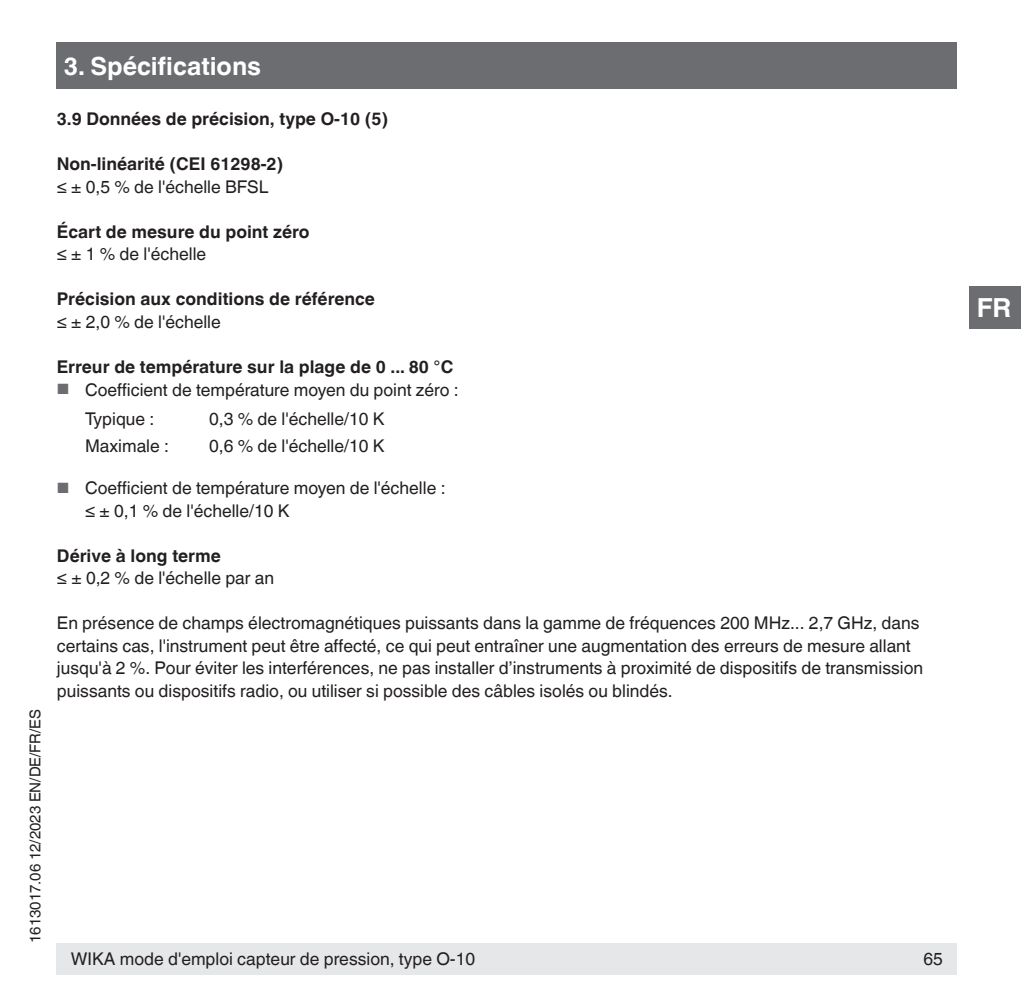
<style>
.page{position:relative;width:1021px;height:1007px;background:#fff}
.page>*{position:absolute;margin:0;border:0;box-sizing:border-box;transform-origin:0 0}
.t1{font:700 26.25px "Helvetica World";color:#fff}
.t2{font:700 25px "Helvetica World";color:#fff}
.t3{font:17.5px/22.5px "Helvetica World";color:#231f20}
.t4{font:17.5px/29.8px "Helvetica World";color:#231f20}
.t5{font:700 17.5px "Helvetica World";color:#231f20}
.t6{font:15px "Helvetica World";color:#231f20}
.s1{font-size:14.75px;color:#6c6d70}
</style>
<div class="page">
<div style="left:57px;top:943px;width:900px;height:31px;background:#e6e7e9"></div>
<div style="left:57px;top:43px;width:900px;height:46px;background:#6c6d70"></div>
<div style="left:969px;top:286px;width:51px;height:42px;background:#6c6d70"></div>
<p class="t6" style="left:27px;top:943px;width:235px;rotate:-90deg">1613017.06 12/2023 EN/DE/FR/ES</p>
<h2 class="t2" style="left:64px;top:51px;width:199px">3. Spécifications</h2>
<p class="t5" style="left:57px;top:109px;width:333px">3.9 Données de précision, type O-10 (5)</p>
<p class="t5" style="left:57px;top:154px;width:228px">Non-linéarité (CEI 61298-2)</p>
<p class="t4" style="left:57px;top:172px;width:213px">≤ ± 0,5 % de l'échelle BFSL</p>
<p class="t5" style="left:57px;top:221px;width:254px">Écart de mesure du point zéro</p>
<p class="t4" style="left:57px;top:239px;width:151px">≤ ± 1 % de l'échelle</p>
<p class="t5" style="left:57px;top:289px;width:320px">Précision aux conditions de référence</p>
<p class="t4" style="left:57px;top:307px;width:166px">≤ ± 2,0 % de l'échelle</p>
<p class="t5" style="left:57px;top:356px;width:398px">Erreur de température sur la plage de 0 ... 80 °C</p>
<p class="t4" style="left:85px;top:374px;width:375px;text-indent:-28px"><span class="s1">■</span> Coefficient de température moyen du point zéro :<br>Typique :</p>
<p class="t4" style="left:209px;top:404px;width:177px">0,3 % de l'échelle/10 K</p>
<p class="t4" style="left:85px;top:431px;width:85px">Maximale :</p>
<p class="t4" style="left:209px;top:431px;width:177px">0,6 % de l'échelle/10 K</p>
<p class="t4" style="left:85px;top:476px;width:362px;line-height:22.5px;text-indent:-28px"><span class="s1">■</span> Coefficient de température moyen de l'échelle : ≤ ± 0,1 % de l'échelle/10 K</p>
<p class="t5" style="left:57px;top:545px;width:165px">Dérive à long terme</p>
<p class="t4" style="left:57px;top:563px;width:219px">≤ ± 0,2 % de l'échelle par an</p>
<p class="t3" style="left:57px;top:611px;width:867px">En présence de champs électromagnétiques puissants dans la gamme de fréquences 200 MHz... 2,7 GHz, dans certains cas, l'instrument peut être affecté, ce qui peut entraîner une augmentation des erreurs de mesure allant jusqu'à 2 %. Pour éviter les interférences, ne pas installer d’instruments à proximité de dispositifs de transmission puissants ou dispositifs radio, ou utiliser si possible des câbles isolés ou blindés.</p>
<p class="t4" style="left:71px;top:944px;width:406px">WIKA mode d'emploi capteur de pression, type O-10</p>
<p class="t4" style="left:923px;top:944px;width:21px">65</p>
<h1 class="t1" style="left:976px;top:292px;width:36px">FR</h1>
</div>
